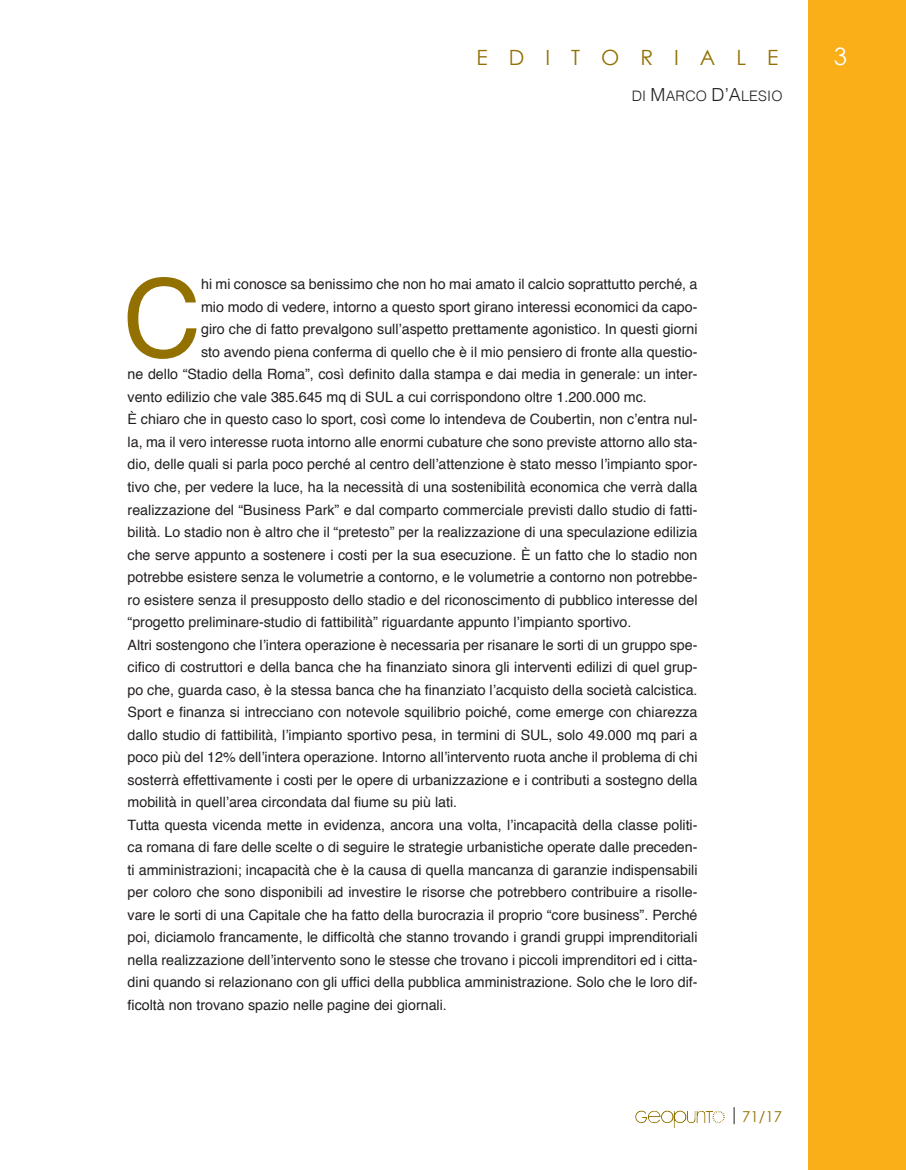
<style>
.page{position:relative;width:906px;height:1170px;background:#fff}
.page>*{position:absolute;margin:0;border:0;box-sizing:border-box;transform-origin:0 0}
.t1{font:108.3px "Helvetica";color:#927100}
.t2{font:24px "Century Gothic";color:#fff}
.t3{font:21px "Century Gothic";letter-spacing:1em;color:#927100}
.t4{font:15px "Century Gothic";color:#927100}
.t5{font:14.4px "Helvetica Light SC800";letter-spacing:.01em;color:#231f20}
.t6{font:14.25px "Helvetica";color:#231f20}
.s1{font-size:18px}
</style>
<div class="page">
<svg style="left:733px;top:1107px;width:1px;height:17px"></svg>
<svg style="left:712px;top:1110px;width:13px;height:13px"></svg>
<div style="left:809px;top:0;width:97px;height:1169px;background:#faaf18"></div>
<h3 class="t3" style="left:476px;top:44px;width:303px">EDITORIALE</h3>
<p class="t5" style="left:631px;top:87px;width:152px">DI <span class="s1">M</span>ARCO <span class="s1">D’A</span>LESIO</p>
<h2 class="t2" style="left:833px;top:41px;width:15px">3</h2>
<h1 class="t1" style="left:123px;top:235px;width:80px">C</h1>
<p class="t6" style="left:201px;top:273px;width:498px">hi mi conosce sa benissimo che non ho mai amato il calcio soprattutto perché, a</p>
<p class="t6" style="left:201px;top:296px;width:498px">mio modo di vedere, intorno a questo sport girano interessi economici da capo-</p>
<p class="t6" style="left:201px;top:318px;width:498px">giro che di fatto prevalgono sull’aspetto prettamente agonistico. In questi giorni</p>
<p class="t6" style="left:201px;top:341px;width:498px">sto avendo piena conferma di quello che è il mio pensiero di fronte alla questio-</p>
<p class="t6" style="left:128px;top:363px;width:571px">ne dello “Stadio della Roma”, così definito dalla stampa e dai media in generale: un inter-</p>
<p class="t6" style="left:128px;top:386px;width:521px">vento edilizio che vale 385.645 mq di SUL a cui corrispondono oltre 1.200.000 mc.</p>
<p class="t6" style="left:128px;top:408px;width:571px">È chiaro che in questo caso lo sport, così come lo intendeva de Coubertin, non c’entra nul-</p>
<p class="t6" style="left:128px;top:431px;width:571px">la, ma il vero interesse ruota intorno alle enormi cubature che sono previste attorno allo sta-</p>
<p class="t6" style="left:128px;top:453px;width:571px">dio, delle quali si parla poco perché al centro dell’attenzione è stato messo l’impianto spor-</p>
<p class="t6" style="left:128px;top:476px;width:571px">tivo che, per vedere la luce, ha la necessità di una sostenibilità economica che verrà dalla</p>
<p class="t6" style="left:128px;top:498px;width:571px">realizzazione del “Business Park” e dal comparto commerciale previsti dallo studio di fatti-</p>
<p class="t6" style="left:128px;top:521px;width:571px">bilità. Lo stadio non è altro che il “pretesto” per la realizzazione di una speculazione edilizia</p>
<p class="t6" style="left:128px;top:543px;width:571px">che serve appunto a sostenere i costi per la sua esecuzione. È un fatto che lo stadio non</p>
<p class="t6" style="left:128px;top:566px;width:571px">potrebbe esistere senza le volumetrie a contorno, e le volumetrie a contorno non potrebbe-</p>
<p class="t6" style="left:128px;top:588px;width:571px">ro esistere senza il presupposto dello stadio e del riconoscimento di pubblico interesse del</p>
<p class="t6" style="left:128px;top:611px;width:505px">“progetto preliminare-studio di fattibilità” riguardante appunto l’impianto sportivo.</p>
<p class="t6" style="left:128px;top:633px;width:571px">Altri sostengono che l’intera operazione è necessaria per risanare le sorti di un gruppo spe-</p>
<p class="t6" style="left:128px;top:656px;width:571px">cifico di costruttori e della banca che ha finanziato sinora gli interventi edilizi di quel grup-</p>
<p class="t6" style="left:128px;top:678px;width:571px">po che, guarda caso, è la stessa banca che ha finanziato l’acquisto della società calcistica.</p>
<p class="t6" style="left:128px;top:701px;width:571px">Sport e finanza si intrecciano con notevole squilibrio poiché, come emerge con chiarezza</p>
<p class="t6" style="left:128px;top:723px;width:571px">dallo studio di fattibilità, l’impianto sportivo pesa, in termini di SUL, solo 49.000 mq pari a</p>
<p class="t6" style="left:128px;top:746px;width:571px">poco più del 12% dell’intera operazione. Intorno all’intervento ruota anche il problema di chi</p>
<p class="t6" style="left:128px;top:768px;width:571px">sosterrà effettivamente i costi per le opere di urbanizzazione e i contributi a sostegno della</p>
<p class="t6" style="left:128px;top:791px;width:331px">mobilità in quell’area circondata dal fiume su più lati.</p>
<p class="t6" style="left:128px;top:813px;width:571px">Tutta questa vicenda mette in evidenza, ancora una volta, l’incapacità della classe politi-</p>
<p class="t6" style="left:128px;top:836px;width:571px">ca romana di fare delle scelte o di seguire le strategie urbanistiche operate dalle preceden-</p>
<p class="t6" style="left:128px;top:858px;width:571px">ti amministrazioni; incapacità che è la causa di quella mancanza di garanzie indispensabili</p>
<p class="t6" style="left:128px;top:881px;width:571px">per coloro che sono disponibili ad investire le risorse che potrebbero contribuire a risolle-</p>
<p class="t6" style="left:128px;top:903px;width:571px">vare le sorti di una Capitale che ha fatto della burocrazia il proprio “core business”. Perché</p>
<p class="t6" style="left:128px;top:926px;width:571px">poi, diciamolo francamente, le difficoltà che stanno trovando i grandi gruppi imprenditoriali</p>
<p class="t6" style="left:128px;top:948px;width:571px">nella realizzazione dell’intervento sono le stesse che trovano i piccoli imprenditori ed i citta-</p>
<p class="t6" style="left:128px;top:971px;width:571px">dini quando si relazionano con gli uffici della pubblica amministrazione. Solo che le loro dif-</p>
<p class="t6" style="left:128px;top:993px;width:321px">ficoltà non trovano spazio nelle pagine dei giornali.</p>
<p class="t4" style="left:742px;top:1106px;width:41px">71/17</p>
</div>
